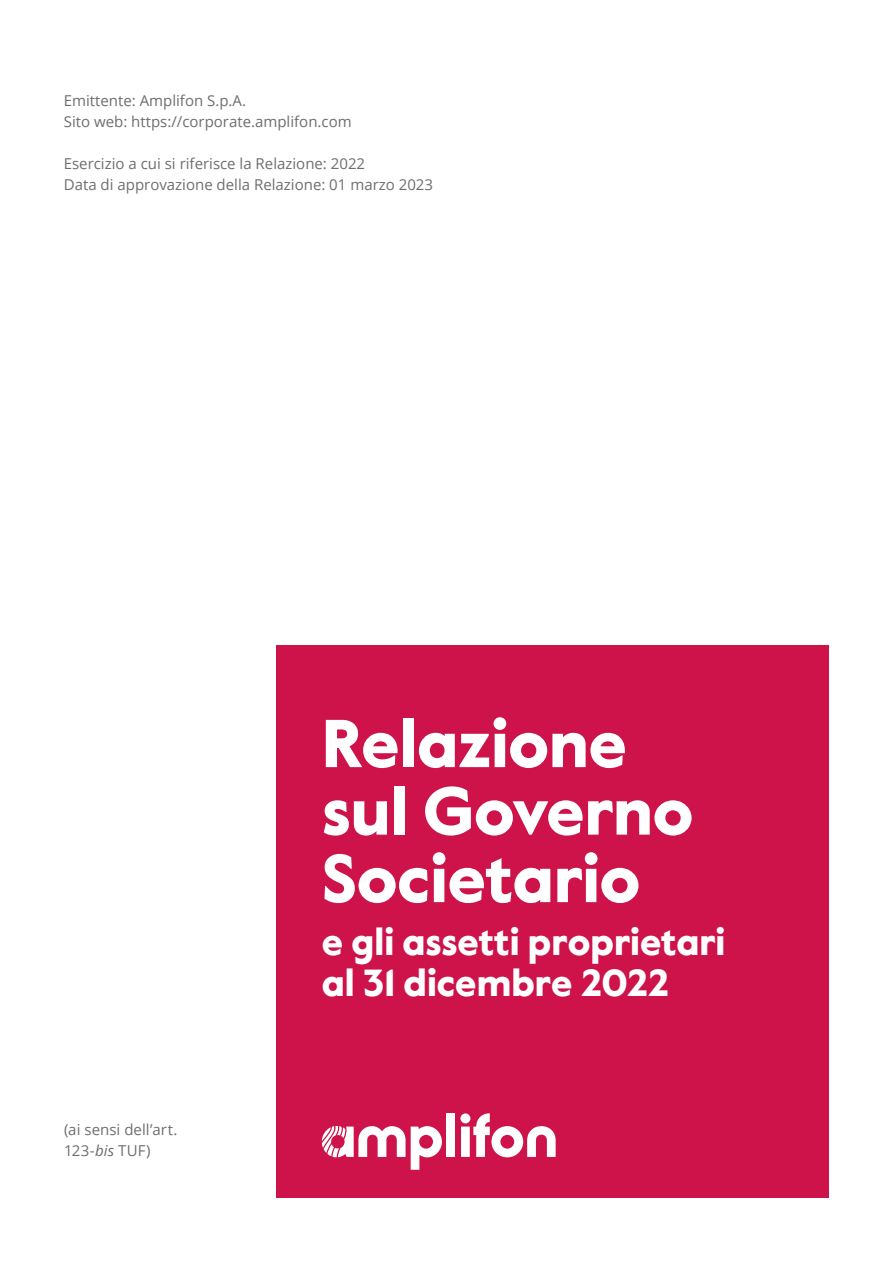
<style>
.page{position:relative;width:893px;height:1263px;background:#fff}
.page>*{position:absolute;margin:0;border:0;box-sizing:border-box;transform-origin:0 0}
.t1{font:900 67.5px/67.5px "Value Sans Pro";letter-spacing:-.005em;color:#fff}
.t2{font:900 37.5px/40.5px "Value Sans Pro";color:#fff}
.t3{font:15px/21px "Open Sans";color:#6d6e71}
.s1{font-style:italic}
</style>
<div class="page">
<div style="left:276px;top:645px;width:553px;height:553px;background:#cd1349"></div>
<div style="left:446px;top:1114px;width:9px;height:43px;background:#fff"></div>
<svg style="left:322px;top:1126px;width:120px;height:44px"></svg>
<svg style="left:460px;top:1113px;width:96px;height:44px"></svg>
<p class="t3" style="left:64px;top:89px;width:289px">Emittente: Amplifon S.p.A.<br>Sito web: https://corporate.amplifon.com</p>
<p class="t3" style="left:64px;top:152px;width:371px">Esercizio a cui si riferisce la Relazione: 2022<br>Data di approvazione della Relazione: 01 marzo 2023</p>
<p class="t3" style="left:64px;top:1118px;width:115px">(ai sensi dell’art.<br>123-<span class="s1">bis</span> TUF)</p>
<h1 class="t1" style="left:322px;top:713px;width:373px">Relazione sul Governo<br>Societario</h1>
<h2 class="t2" style="left:322px;top:924px;width:405px">e gli assetti proprietari al 31 dicembre 2022</h2>
</div>
